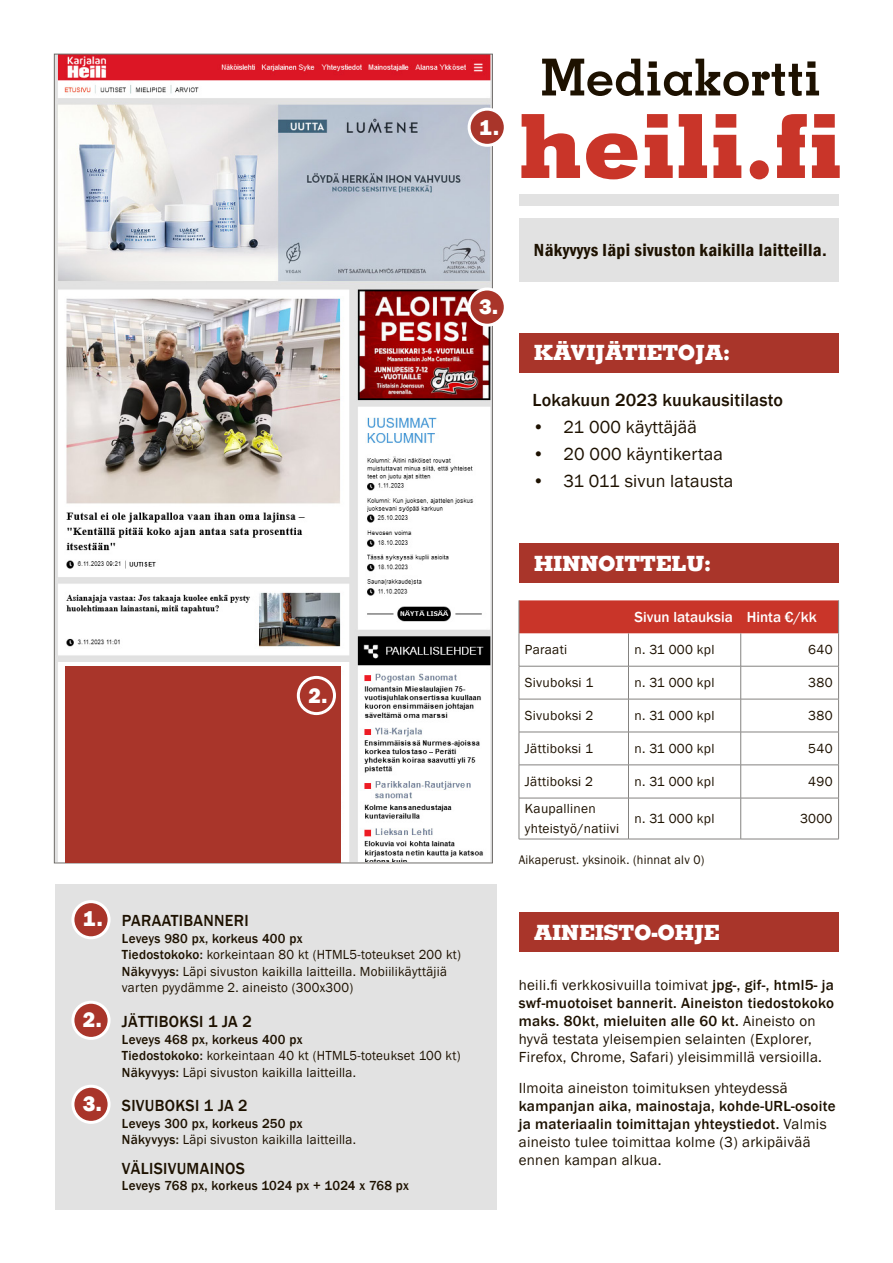
<style>
.page{position:relative;width:893px;height:1263px;background:#fff}
.page>*{position:absolute;margin:0;border:0;box-sizing:border-box;transform-origin:0 0}
.t1{font:800 88.5px "Memphis LT Std";color:#c93529}
.t2{font:700 51px "Memphis LT Std";color:#1d1100}
.t3{font:800 22.05px "Franklin Gothic";color:#fff}
.t4{font:800 21px "Memphis LT Std";letter-spacing:-.025em;color:#fff}
.t5{font:18px "Franklin Gothic";letter-spacing:.01em;color:#1d1100}
.t6{font:600 condensed 18px "Franklin Gothic";letter-spacing:.02em;color:#1d1100}
.t7{font:500 18px "Franklin Gothic";letter-spacing:.01em;color:#1d1100}
.t8{font:500 16.5px "Franklin Gothic";letter-spacing:.02em;color:#1d1100}
.t9{font:15px/18px "Franklin Gothic";letter-spacing:.02em;color:#1d1100}
.t10{font:500 15px/18px "Franklin Gothic";letter-spacing:.02em;color:#1d1100}
.t11{font:500 15px "Franklin Gothic";color:#fff}
.t12{font:13.5px/16.5px "Franklin Gothic";letter-spacing:.02em;color:#1d1100}
.t13{font:500 13.5px/16.5px "Franklin Gothic";letter-spacing:.02em;color:#1d1100}
.t14{font:12.75px "Franklin Gothic";letter-spacing:.02em;color:#1d1100;scale:.96 1}
.s1{font-weight:800;font-size:22.05px;color:#fff}
.s2{font-weight:500}
.s3{font-weight:400}
</style>
<div class="page">
<div style="left:519px;top:194px;width:320px;height:11px;background:#e2e2e2"></div>
<div style="left:519px;top:544px;width:320px;height:39px;background:#a9352a"></div>
<div style="left:519px;top:912px;width:320px;height:39px;background:#a9352a"></div>
<div style="left:519px;top:333px;width:320px;height:39px;background:#a9352a"></div>
<div style="left:55px;top:884px;width:442px;height:326px;background:#e2e2e2"></div>
<img style="left:56px;top:56px;width:435px;height:805px">
<div style="left:65px;top:666px;width:276px;height:197px;background:#a9352a"></div>
<div style="left:520px;top:600px;width:318px;height:33px;background:#c93529"></div>
<hr style="left:519px;top:633px;width:1px;height:33px;background:#848280">
<hr style="left:838px;top:633px;width:1px;height:33px;background:#848280">
<hr style="left:519px;top:666px;width:1px;height:33px;background:#848280">
<hr style="left:838px;top:666px;width:1px;height:33px;background:#848280">
<hr style="left:519px;top:699px;width:1px;height:33px;background:#848280">
<hr style="left:838px;top:699px;width:1px;height:33px;background:#848280">
<hr style="left:519px;top:732px;width:1px;height:33px;background:#848280">
<hr style="left:838px;top:732px;width:1px;height:33px;background:#848280">
<hr style="left:519px;top:765px;width:1px;height:33px;background:#848280">
<hr style="left:838px;top:765px;width:1px;height:33px;background:#848280">
<hr style="left:519px;top:798px;width:109px;height:1px;background:#848280">
<hr style="left:519px;top:798px;width:1px;height:41px;background:#848280">
<hr style="left:628px;top:798px;width:113px;height:1px;background:#848280">
<hr style="left:741px;top:798px;width:98px;height:1px;background:#848280">
<hr style="left:838px;top:798px;width:1px;height:41px;background:#848280">
<hr style="left:519px;top:839px;width:109px;height:1px;background:#848280">
<hr style="left:628px;top:839px;width:113px;height:1px;background:#848280">
<hr style="left:741px;top:839px;width:98px;height:1px;background:#848280">
<hr style="left:628px;top:633px;width:1px;height:33px;background:#848280">
<hr style="left:740px;top:633px;width:1px;height:33px;background:#848280">
<hr style="left:519px;top:666px;width:109px;height:1px;background:#848280">
<hr style="left:628px;top:666px;width:113px;height:1px;background:#848280">
<hr style="left:628px;top:666px;width:1px;height:33px;background:#848280">
<hr style="left:741px;top:666px;width:98px;height:1px;background:#848280">
<hr style="left:740px;top:666px;width:1px;height:33px;background:#848280">
<hr style="left:519px;top:699px;width:109px;height:1px;background:#848280">
<hr style="left:628px;top:699px;width:113px;height:1px;background:#848280">
<hr style="left:628px;top:699px;width:1px;height:33px;background:#848280">
<hr style="left:741px;top:699px;width:98px;height:1px;background:#848280">
<hr style="left:740px;top:699px;width:1px;height:33px;background:#848280">
<hr style="left:519px;top:732px;width:109px;height:1px;background:#848280">
<hr style="left:519px;top:765px;width:109px;height:1px;background:#848280">
<hr style="left:628px;top:732px;width:113px;height:1px;background:#848280">
<hr style="left:628px;top:732px;width:1px;height:33px;background:#848280">
<hr style="left:628px;top:765px;width:113px;height:1px;background:#848280">
<hr style="left:628px;top:765px;width:1px;height:33px;background:#848280">
<hr style="left:628px;top:798px;width:1px;height:41px;background:#848280">
<hr style="left:741px;top:732px;width:98px;height:1px;background:#848280">
<hr style="left:740px;top:732px;width:1px;height:33px;background:#848280">
<hr style="left:741px;top:765px;width:98px;height:1px;background:#848280">
<hr style="left:740px;top:765px;width:1px;height:33px;background:#848280">
<hr style="left:740px;top:798px;width:1px;height:41px;background:#848280">
<hr style="left:519px;top:600px;width:1px;height:33px;background:#848280">
<hr style="left:838px;top:600px;width:1px;height:33px;background:#848280">
<div style="left:519px;top:219px;width:320px;height:63px;background:#e2e2e2"></div>
<div style="left:469px;top:109px;width:36px;height:36px;background:#a9352a;border-radius:50%"></div>
<div style="left:468px;top:108px;width:39px;height:39px;border:3px solid #fff;border-radius:50%"></div>
<div style="left:297px;top:676px;width:39px;height:39px;border:3px solid #fff;border-radius:50%"></div>
<div style="left:73px;top:1086px;width:36px;height:36px;background:#a9352a;border-radius:50%"></div>
<div style="left:71px;top:1085px;width:40px;height:39px;border:3px solid #fff;border-radius:50%"></div>
<div style="left:73px;top:1002px;width:36px;height:36px;background:#a9352a;border-radius:50%"></div>
<div style="left:71px;top:1001px;width:40px;height:39px;border:3px solid #fff;border-radius:50%"></div>
<div style="left:73px;top:902px;width:36px;height:36px;background:#a9352a;border-radius:50%"></div>
<div style="left:71px;top:900px;width:40px;height:39px;border:3px solid #fff;border-radius:50%"></div>
<div style="left:469px;top:289px;width:36px;height:36px;background:#a9352a;border-radius:50%"></div>
<div style="left:468px;top:287px;width:39px;height:40px;border:3px solid #fff;border-radius:50%"></div>
<h3 class="t3" style="left:479px;top:113px;width:21px">1.</h3>
<h2 class="t2" style="left:540px;top:45px;width:282px">Mediakortti</h2>
<h1 class="t1" style="left:519px;top:89px;width:325px">heili.fi</h1>
<h3 class="t3" style="left:479px;top:293px;width:20px">3.</h3>
<h3 class="t6" style="left:534px;top:238px;width:294px">Näkyvyys läpi sivuston kaikilla laitteilla.</h3>
<h3 class="t4" style="left:534px;top:339px;width:198px">KÄVIJÄTIETOJA:</h3>
<h3 class="t7" style="left:533px;top:388px;width:252px">Lokakuun 2023 kuukausitilasto</h3>
<h3 class="t5" style="left:533px;top:415px;width:166px">• 21 000 käyttäjää</h3>
<h3 class="t5" style="left:533px;top:442px;width:192px">• 20 000 käyntikertaa</h3>
<h3 class="t5" style="left:533px;top:469px;width:202px">• 31 011 sivun latausta</h3>
<h3 class="t3" style="left:308px;top:681px;width:20px">2.</h3>
<p class="t8" style="left:83px;top:910px;width:167px"><span class="s1">1.</span> PARAATIBANNERI</p>
<p class="t12" style="left:122px;top:930px;width:341px"><span class="s2">Leveys 980 px, korkeus 400 px<br>Tiedostokoko:</span> korkeintaan 80 kt (HTML5-toteukset 200 kt)<br><span class="s2">Näkyvyys:</span> Läpi sivuston kaikilla laitteilla. Mobiilikäyttäjiä varten pyydämme 2. aineisto (300x300)</p>
<p class="t8" style="left:83px;top:1011px;width:170px"><span class="s1">2.</span> JÄTTIBOKSI 1 JA 2</p>
<p class="t12" style="left:122px;top:1031px;width:340px"><span class="s2">Leveys 468 px, korkeus 400 px<br>Tiedostokoko:</span> korkeintaan 40 kt (HTML5-toteukset 100 kt)<br><span class="s2">Näkyvyys:</span> Läpi sivuston kaikilla laitteilla.</p>
<p class="t8" style="left:83px;top:1096px;width:166px"><span class="s1">3.</span> SIVUBOKSI 1 JA 2</p>
<p class="t13" style="left:122px;top:1115px;width:236px">Leveys 300 px, korkeus 250 px<br>Näkyvyys: <span class="s3">Läpi sivuston kaikilla laitteilla.</span></p>
<p class="t8" style="left:122px;top:1158px;width:124px">VÄLISIVUMAINOS</p>
<p class="t13" style="left:122px;top:1177px;width:288px">Leveys 768 px, korkeus 1024 px + 1024 x 768 px</p>
<h3 class="t4" style="left:534px;top:550px;width:179px">HINNOITTELU:</h3>
<p class="t11" style="left:634px;top:608px;width:184px">Sivun latauksia Hinta €/kk</p>
<p class="t12" style="left:525px;top:642px;width:44px">Paraati</p>
<p class="t12" style="left:634px;top:642px;width:82px">n. 31 000 kpl</p>
<p class="t12" style="left:808px;top:642px;width:26px">640</p>
<p class="t12" style="left:525px;top:675px;width:70px">Sivuboksi 1</p>
<p class="t12" style="left:634px;top:675px;width:82px">n. 31 000 kpl</p>
<p class="t12" style="left:808px;top:675px;width:26px">380</p>
<p class="t12" style="left:525px;top:708px;width:70px">Sivuboksi 2</p>
<p class="t12" style="left:634px;top:708px;width:82px">n. 31 000 kpl</p>
<p class="t12" style="left:808px;top:708px;width:26px">380</p>
<p class="t12" style="left:525px;top:741px;width:70px">Jättiboksi 1</p>
<p class="t12" style="left:634px;top:741px;width:82px">n. 31 000 kpl</p>
<p class="t12" style="left:808px;top:741px;width:26px">540</p>
<p class="t12" style="left:525px;top:774px;width:70px">Jättiboksi 2</p>
<p class="t12" style="left:634px;top:774px;width:82px">n. 31 000 kpl</p>
<p class="t12" style="left:808px;top:774px;width:26px">490</p>
<p class="t12" style="left:525px;top:799px;width:96px;line-height:19.5px">Kaupallinen yhteistyö/natiivi</p>
<p class="t12" style="left:634px;top:811px;width:82px">n. 31 000 kpl</p>
<p class="t12" style="left:800px;top:811px;width:34px">3000</p>
<p class="t14" style="left:519px;top:851px;width:195px">Aikaperust. yksinoik. (hinnat alv 0)</p>
<h3 class="t4" style="left:534px;top:919px;width:188px">AINEISTO-OHJE</h3>
<p class="t9" style="left:519px;top:976px;width:317px">heili.fi verkkosivuilla toimivat <span class="s2">jpg-, gif-, html5- ja swf-muotoiset bannerit. Aineiston tiedostokoko maks. 80kt, mieluiten alle 60 kt.</span> Aineisto on hyvä testata yleisempien selainten (Explorer, Firefox, Chrome, Safari) yleisimmillä versioilla.</p>
<p class="t9" style="left:519px;top:1079px;width:270px">Ilmoita aineiston toimituksen yhteydessä</p>
<p class="t10" style="left:519px;top:1097px;width:318px">kampanjan aika, mainostaja, kohde-URL-osoite ja materiaalin toimittajan yhteystiedot. <span class="s3">Valmis aineisto tulee toimittaa kolme (3) arkipäivää ennen kampan alkua.</span></p>
</div>
